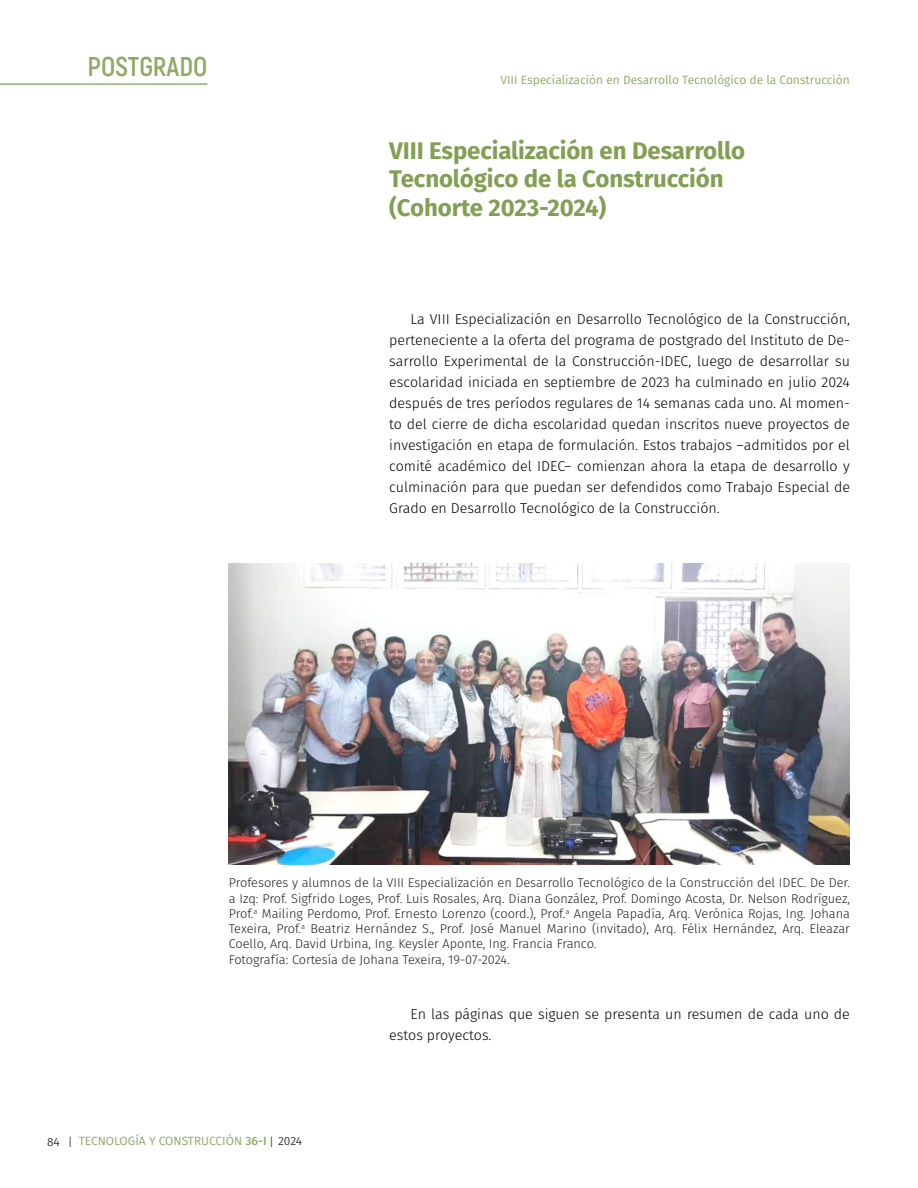
<style>
.page{position:relative;width:918px;height:1188px;background:#fff}
.page>*{position:absolute;margin:0;border:0;box-sizing:border-box;transform-origin:0 0}
.t1{font:700 27px "Akrobat";color:#90a966}
.titulo_principal{font:700 24px/28.8px "Fira Sans";letter-spacing:-.005em;color:#829f53}
.mancha{font:300 14.25px/21px "Fira Sans";color:#000;text-align:justify}
.Fuentes{font:300 12.75px/15.3px "Fira Sans";color:#231f20;text-align:justify}
.t2{font:12px "Fira Sans";color:#90a966}
.s1{color:#3e3e3f}
.s2{font-weight:300;font-size:15px;color:#494949}
.s3{font-weight:500}
</style>
<div class="page">
<hr style="left:0;top:83px;width:207px;height:2px;background:#749440">
<img style="left:229px;top:564px;width:621px;height:300px">
<p class="t1" style="left:88px;top:50px;width:121px">POSTGRADO</p>
<p class="t2" style="left:500px;top:71px;width:351px">VIII Especialización en Desarrollo Tecnológico de la Construcción</p>
<p class="titulo_principal" style="left:389px;top:134px;width:357px">VIII Especialización en Desarrollo<br>Tecnológico de la Construcción (Cohorte 2023-2024)</p>
<p class="mancha" style="left:389px;top:308px;width:462px;text-indent:21px">La VIII Especialización en Desarrollo Tecnológico de la Construcción, perteneciente a la oferta del programa de postgrado del Instituto de De&shy;sarrollo Experimental de la Construcción-IDEC, luego de desarrollar su escolaridad iniciada en septiembre de 2023 ha culminado en julio 2024 después de tres períodos regulares de 14 semanas cada uno. Al momen&shy;to del cierre de dicha escolaridad quedan inscritos nueve proyectos de investigación en etapa de formulación. Estos trabajos –admitidos por el comité académico del IDEC– comienzan ahora la etapa de desarrollo y culminación para que puedan ser defendidos como Trabajo Especial de Grado en Desarrollo Tecnológico de la Construcción.</p>
<p class="Fuentes" style="left:229px;top:875px;width:623px">Profesores y alumnos de la VIII Especialización en Desarrollo Tecnológico de la Construcción del IDEC. De Der. a Izq: Prof. Sigfrido Loges, Prof. Luis Rosales, Arq. Diana González, Prof. Domingo Acosta, Dr. Nelson Rodríguez, Prof.<sup>a</sup> Mailing Perdomo, Prof. Ernesto Lorenzo (coord.), Prof.<sup>a</sup> Angela Papadía, Arq. Verónica Rojas, Ing. Johana Texeira, Prof.<sup>a</sup> Beatriz Hernández S., Prof. José Manuel Marino (invitado), Arq. Félix Hernández, Arq. Eleazar Coello, Arq. David Urbina, Ing. Keysler Aponte, Ing. Francia Franco.</p>
<p class="Fuentes" style="left:229px;top:952px;width:283px">Fotografía: Cortesía de Johana Texeira, 19-07-2024.</p>
<p class="mancha" style="left:389px;top:1003px;width:462px;text-indent:21px">En las páginas que siguen se presenta un resumen de cada uno de estos proyectos.</p>
<p class="t2" style="left:47px;top:1132px;width:257px"><span class="s1">84</span> <span class="s2">I</span> TECNOLOGÍA Y CONSTRUCCIÓN <span class="s3">36-I</span> <span class="s2">I</span> <span class="s1">2024</span></p>
</div>
